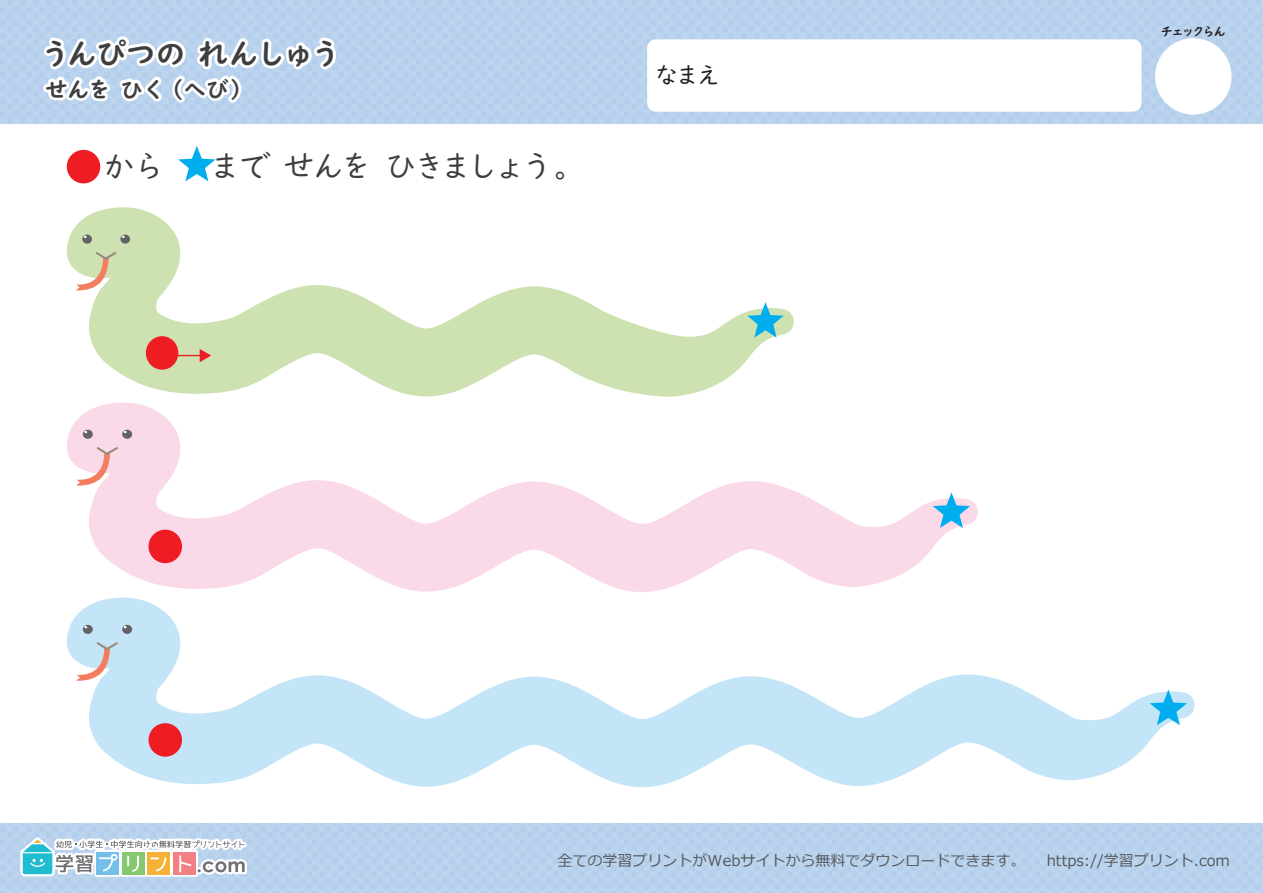
<style>
.page{position:relative;width:1263px;height:893px;background:#fff}
.page>*{position:absolute;margin:0;border:0;box-sizing:border-box;transform-origin:0 0}
.t1{font:31.5px "UD Digi Kyokasho NP R";letter-spacing:-.115em;color:#3e3e3f}
.t2{font:30px "UD Digi Kyokasho NP B";letter-spacing:-.05em;color:#3e3e3f}
.t3{font:24px "UD Digi Kyokasho NP R";color:#231f20}
.t4{font:22.5px "UD Digi Kyokasho NP B";letter-spacing:-.025em;color:#3e3e3f}
.t5{font:15px "Meiryo";color:#56595b}
.t6{font:12px "UD Digi Kyokasho NP B";letter-spacing:-.125em;color:#231f20}
</style>
<div class="page">
<div style="left:0;top:824px;width:1263px;height:69px;background:#bcd4ee"></div>
<svg style="left:11px;top:823px;width:239px;height:54px"></svg>
<div style="left:0;top:0;width:1263px;height:123px;background:#bcd4ee"></div>
<div style="left:647px;top:39px;width:494px;height:73px;background:#fff;border-radius:9px"></div>
<div style="left:1155px;top:38px;width:76px;height:77px;background:#fff;border-radius:50%"></div>
<svg style="left:178px;top:146px;width:38px;height:35px"></svg>
<div style="left:67px;top:150px;width:33px;height:33px;background:#ee1d23;border-radius:50%"></div>
<svg style="left:67px;top:402px;width:911px;height:190px"></svg>
<svg style="left:83px;top:430px;width:10px;height:9px"></svg>
<svg style="left:122px;top:430px;width:10px;height:9px"></svg>
<svg style="left:76px;top:445px;width:44px;height:41px;background:#f7ced3"></svg>
<svg style="left:67px;top:598px;width:1127px;height:189px"></svg>
<svg style="left:83px;top:625px;width:10px;height:9px"></svg>
<svg style="left:122px;top:625px;width:10px;height:9px"></svg>
<svg style="left:76px;top:640px;width:44px;height:41px;background:#d1d6dd"></svg>
<div style="left:148px;top:530px;width:34px;height:33px;background:#ee1d23;border-radius:50%"></div>
<div style="left:148px;top:723px;width:34px;height:34px;background:#ee1d23;border-radius:50%"></div>
<svg style="left:67px;top:207px;width:727px;height:190px"></svg>
<svg style="left:82px;top:235px;width:10px;height:9px"></svg>
<svg style="left:120px;top:235px;width:10px;height:9px"></svg>
<svg style="left:76px;top:250px;width:42px;height:40px;background:#d8d3ae"></svg>
<div style="left:146px;top:336px;width:32px;height:34px;background:#ee1d23;border-radius:50%"></div>
<svg style="left:747px;top:302px;width:36px;height:36px"></svg>
<svg style="left:933px;top:492px;width:37px;height:36px"></svg>
<svg style="left:1150px;top:690px;width:37px;height:35px"></svg>
<svg style="left:177px;top:349px;width:34px;height:13px"></svg>
<svg style="left:43px;top:36px;width:293px;height:67px"></svg>
<h2 class="t2" style="left:41px;top:36px;width:302px">うんぴつの れんしゅう</h2>
<h3 class="t4" style="left:45px;top:76px;width:209px">せんを ひく（へび）</h3>
<h1 class="t1" style="left:104px;top:149px;width:484px">から 　まで せんを ひきましょう。</h1>
<h3 class="t3" style="left:655px;top:61px;width:67px">なまえ</h3>
<p class="t6" style="left:1161px;top:24px;width:66px">チェックらん</p>
<p class="t5" style="left:558px;top:850px;width:469px">全ての学習プリントがWebサイトから無料でダウンロードできます。</p>
<p class="t5" style="left:1047px;top:850px;width:185px">https://学習プリント.com</p>
</div>
